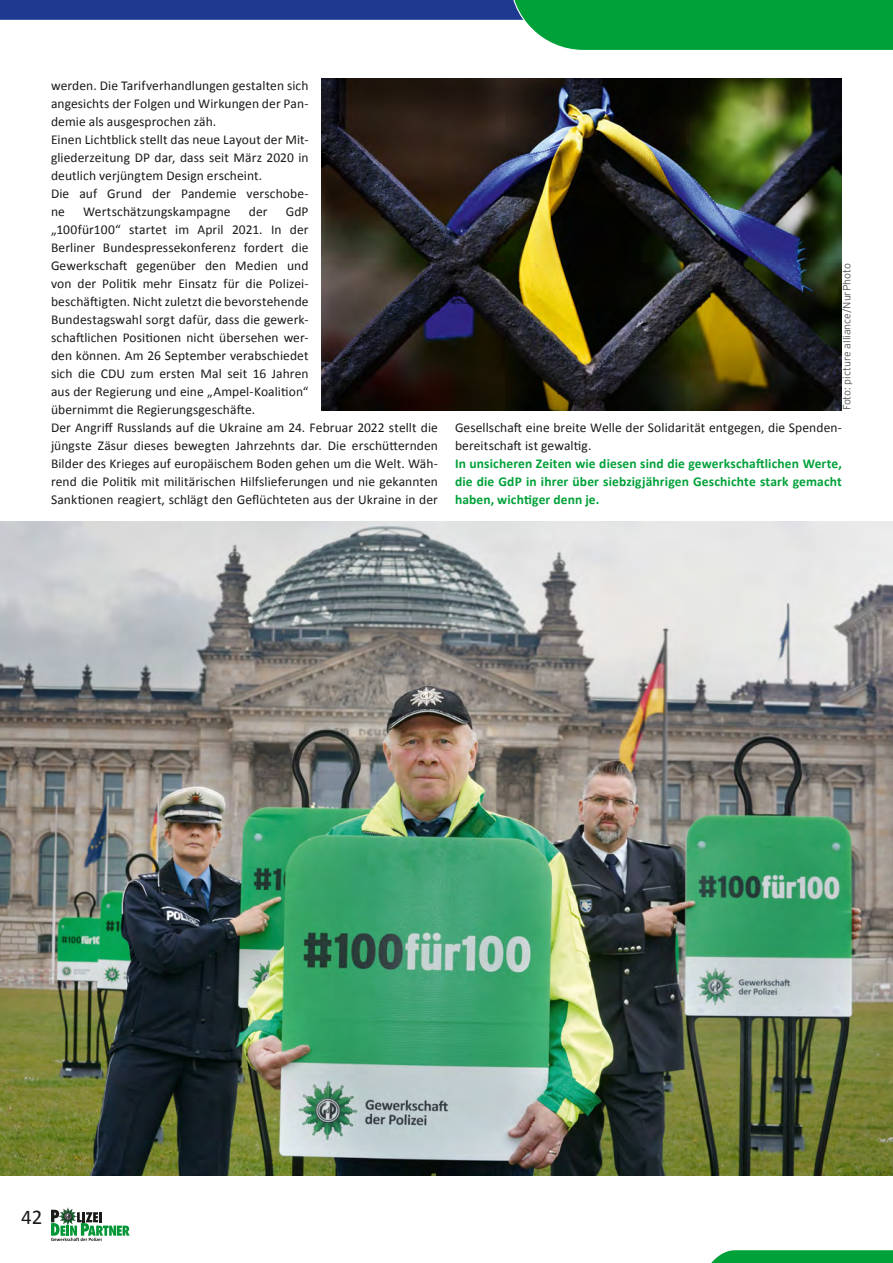
<style>
.page{position:relative;width:893px;height:1263px;background:#fff}
.page>*{position:absolute;margin:0;border:0;box-sizing:border-box;transform-origin:0 0}
.t1{font:21px "Calibri";color:#1a1a18}
.t2{font:13.5px/18px "Calibri";letter-spacing:.005em;color:#1a1a18}
.t3{font:700 13.5px/18px "Calibri";letter-spacing:.01em;color:#00a139;text-align:justify}
.t4{font:300 10.5px "Interstate";color:#565656}
</style>
<div class="page">
<svg style="left:51px;top:1208px;width:79px;height:33px"></svg>
<svg style="left:711px;top:1250px;width:182px;height:13px;background:#0fa645"></svg>
<img style="left:0;top:522px;width:892px;height:654px">
<img style="left:321px;top:79px;width:521px;height:331px">
<img style="left:892px;top:521px;width:1px;height:655px">
<svg style="left:0;top:0;width:893px;height:51px"></svg>
<p class="t2" style="left:51px;top:76px;width:259px">werden. Die Tarifverhandlungen gestalten sich angesichts der Folgen und Wirkungen der Pan&shy;demie als ausgesprochen zäh.<br>Einen Lichtblick stellt das neue Layout der Mit&shy;gliederzeitung DP dar, dass seit März 2020 in deutlich verjüngtem Design erscheint.<br>Die auf Grund der Pandemie verschobe&shy;ne</p>
<p class="t2" style="left:83px;top:202px;width:149px">Wertschätzungskampagne</p>
<p class="t2" style="left:249px;top:202px;width:20px">der</p>
<p class="t2" style="left:51px;top:202px;width:388px;text-indent:235px">GdP<br>„100für100“ startet im April 2021. In der<br>Berliner Bundespressekonferenz fordert die<br>Gewerkschaft gegenüber den Medien und<br>von der Politik mehr Einsatz für die Polizei-<br>beschäftigten. Nicht zuletzt die bevorstehende<br>Bundestagswahl sorgt dafür, dass die gewerk-<br>schaftlichen Positionen nicht übersehen wer-<br>den können. Am 26 September verabschiedet<br>sich die CDU zum ersten Mal seit 16 Jahren<br>aus der Regierung und eine „Ampel-Koalition“<br>übernimmt die Regierungsgeschäfte.<br>Der Angriff Russlands auf die Ukraine am 24. Februar 2022 stellt die jüngste Zäsur dieses bewegten Jahrzehnts dar. Die erschütternden Bilder des Krieges auf europäischem Boden gehen um die Welt. Wäh&shy;rend die Politik mit militärischen Hilfslieferungen und nie gekannten Sanktionen reagiert, schlägt den Geflüchteten aus der Ukraine in der</p>
<p class="t4" style="left:841px;top:410px;width:149px;rotate:-90deg">Foto: picture alliance/NurPhoto</p>
<p class="t2" style="left:455px;top:418px;width:388px">Gesellschaft eine breite Welle der Solidarität entgegen, die Spenden&shy;bereitschaft ist gewaltig.</p>
<p class="t3" style="left:455px;top:454px;width:388px">In unsicheren Zeiten wie diesen sind die gewerkschaftlichen Werte, die die GdP in ihrer über siebzigjährigen Geschichte stark gemacht haben, wichtiger denn je.</p>
<h1 class="t1" style="left:21px;top:1204px;width:23px">42</h1>
</div>
